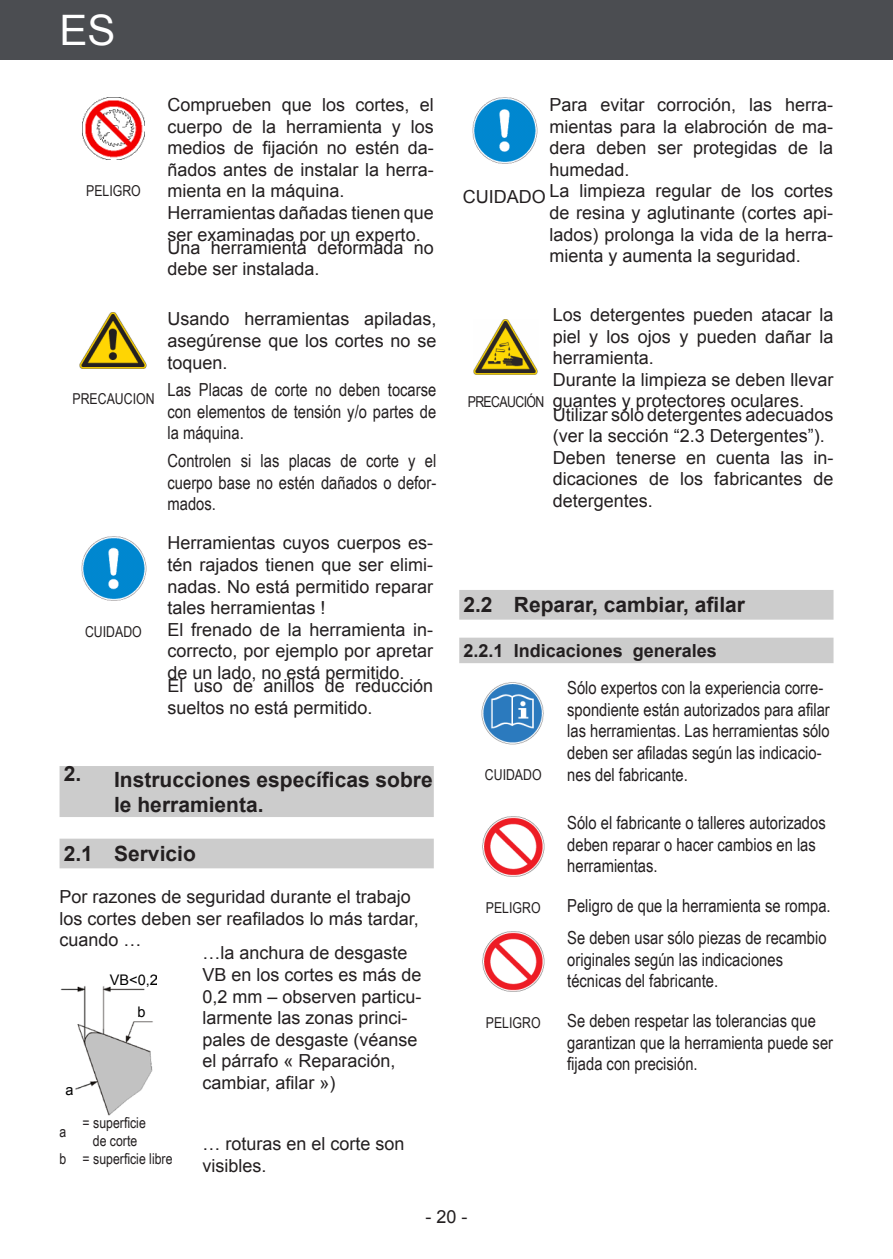
<style>
.page{position:relative;width:893px;height:1259px;background:#fff}
.page>*{position:absolute;margin:0;border:0;box-sizing:border-box;transform-origin:0 0}
.t1{font:42px "Arial";color:#fff}
.t2{font:700 21px/25.2px "Arial";color:#231f20}
.t3{font:18px/21.6px "Arial";color:#231f20}
.t4{font:18px/21.6px "Arial Narrow";color:#231f20}
.t5{font:700 18px "Arial";color:#231f20}
.t6{font:15px/18.3px "Arial Narrow";color:#231f20;text-align:center}
.t7{font:15px "Arial Narrow";letter-spacing:-.04em;color:#231f20}
.t8{font:14.7px/32.1px "Arial";color:#000}
</style>
<div class="page">
<div style="left:0;top:0;width:893px;height:60px;background:#4b4d51"></div>
<img style="left:83px;top:98px;width:62px;height:62px">
<img style="left:80px;top:312px;width:67px;height:56px">
<img style="left:474px;top:319px;width:64px;height:55px">
<img style="left:81px;top:536px;width:65px;height:64px">
<div style="left:60px;top:766px;width:374px;height:51px;background:#ccc"></div>
<div style="left:60px;top:838px;width:374px;height:30px;background:#ccc"></div>
<img style="left:60px;top:986px;width:93px;height:129px">
<div style="left:459px;top:590px;width:374px;height:29px;background:#ccc"></div>
<div style="left:459px;top:637px;width:374px;height:26px;background:#ccc"></div>
<img style="left:482px;top:682px;width:62px;height:62px">
<img style="left:482px;top:816px;width:63px;height:61px">
<img style="left:482px;top:931px;width:63px;height:61px">
<img style="left:472px;top:98px;width:65px;height:65px">
<h1 class="t1" style="left:60px;top:3px;width:58px">ES</h1>
<p class="t6" style="left:86px;top:181px;width:56px">PELIGRO</p>
<p class="t3" style="left:168px;top:94px;width:268px">Comprueben que los cortes, el cuerpo de la herramienta y los medios de fijación no estén da&shy;ñados antes de instalar la herra&shy;mienta en la máquina.<br>Herramientas dañadas tienen que ser examinadas por un experto.</p>
<p class="t3" style="left:168px;top:237px;width:268px">Una herramienta deformada no debe ser instalada.</p>
<p class="t6" style="left:73px;top:389px;width:84px">PRECAUCION</p>
<p class="t6" style="left:85px;top:621px;width:58px">CUIDADO</p>
<p class="t3" style="left:168px;top:308px;width:270px;text-align:justify">Usando herramientas apiladas, asegúrense que los cortes no se toquen.</p>
<p class="t4" style="left:168px;top:378px;width:270px;text-align:justify">Las Placas de corte no deben tocarse con elementos de tensión y/o partes de la máquina.</p>
<p class="t4" style="left:168px;top:449px;width:270px;text-align:justify">Controlen si las placas de corte y el cuerpo base no estén dañados o defor&shy;mados.</p>
<p class="t3" style="left:167px;top:532px;width:267px">Herramientas cuyos cuerpos es&shy;tén rajados tienen que ser elimi&shy;nadas. No está permitido reparar tales herramientas !<br>El frenado de la herramienta in&shy;correcto, por ejemplo por apretar de un lado, no está permitido.</p>
<p class="t3" style="left:167px;top:675px;width:267px">El uso de anillos de reducción sueltos no está permitido.</p>
<p class="t2" style="left:114px;top:767px;width:320px;text-indent:-50px">2. Instrucciones específicas sobre le herramienta.</p>
<p class="t2" style="left:64px;top:842px;width:134px">2.1 Servicio</p>
<p class="t3" style="left:60px;top:886px;width:361px">Por razones de seguridad durante el trabajo los cortes deben ser reafilados lo más tardar, cuando …</p>
<p class="t8" style="left:137px;top:963px;width:22px;text-indent:-27px">VB&lt;0,2 b</p>
<p class="t3" style="left:202px;top:942px;width:221px">…la anchura de desgaste<br>VB en los cortes es más de<br>0,2 mm – observen particu&shy;larmente las zonas princi&shy;pales de desgaste (véanse el párrafo « Reparación, cambiar, afilar »)</p>
<p class="t8" style="left:66px;top:1073px;width:10px">a</p>
<p class="t6" style="left:60px;top:1113px;width:114px">= superficie<br>de corte<br>b = superficie libre</p>
<p class="t6" style="left:60px;top:1122px;width:8px">a</p>
<p class="t3" style="left:202px;top:1133px;width:204px">… roturas en el corte son visibles.</p>
<p class="t3" style="left:550px;top:94px;width:285px">Para evitar corroción, las herra&shy;mientas para la elabroción de ma&shy;dera deben ser protegidas de la humedad.<br>La limpieza regular de los cortes de resina y aglutinante (cortes api&shy;lados) prolonga la vida de la herra&shy;mienta y aumenta la seguridad.</p>
<p class="t3" style="left:463px;top:186px;width:84px">CUIDADO</p>
<p class="t7" style="left:468px;top:391px;width:78px">PRECAUCIÓN</p>
<p class="t3" style="left:553px;top:304px;width:282px">Los detergentes pueden atacar la piel y los ojos y pueden dañar la herramienta.<br>Durante la limpieza se deben llevar guantes y protectores oculares.</p>
<p class="t3" style="left:553px;top:404px;width:282px">Utilizar sólo detergentes adecuados (ver la sección “2.3 Detergentes”).<br>Deben tenerse en cuenta las in&shy;dicaciones de los fabricantes de detergentes.</p>
<p class="t2" style="left:463px;top:593px;width:283px">2.2 Reparar, cambiar, afilar</p>
<p class="t5" style="left:463px;top:638px;width:255px">2.2.1 Indicaciones generales</p>
<p class="t6" style="left:485px;top:765px;width:58px">CUIDADO</p>
<p class="t6" style="left:486px;top:898px;width:56px">PELIGRO</p>
<p class="t6" style="left:486px;top:1013px;width:56px">PELIGRO</p>
<p class="t4" style="left:567px;top:676px;width:264px">Sólo expertos con la experiencia corre&shy;spondiente están autorizados para afilar las herramientas. Las herramientas sólo deben ser afiladas según las indicacio&shy;nes del fabricante.</p>
<p class="t4" style="left:567px;top:811px;width:260px">Sólo el fabricante o talleres autorizados deben reparar o hacer cambios en las herramientas.</p>
<p class="t4" style="left:567px;top:894px;width:265px">Peligro de que la herramienta se rompa.</p>
<p class="t4" style="left:567px;top:926px;width:261px">Se deben usar sólo piezas de recambio originales según las indicaciones técnicas del fabricante.</p>
<p class="t4" style="left:567px;top:1009px;width:267px">Se deben respetar las tolerancias que garantizan que la herramienta puede ser fijada con precisión.</p>
<p class="t3" style="left:425px;top:1206px;width:44px">- 20 -</p>
</div>
